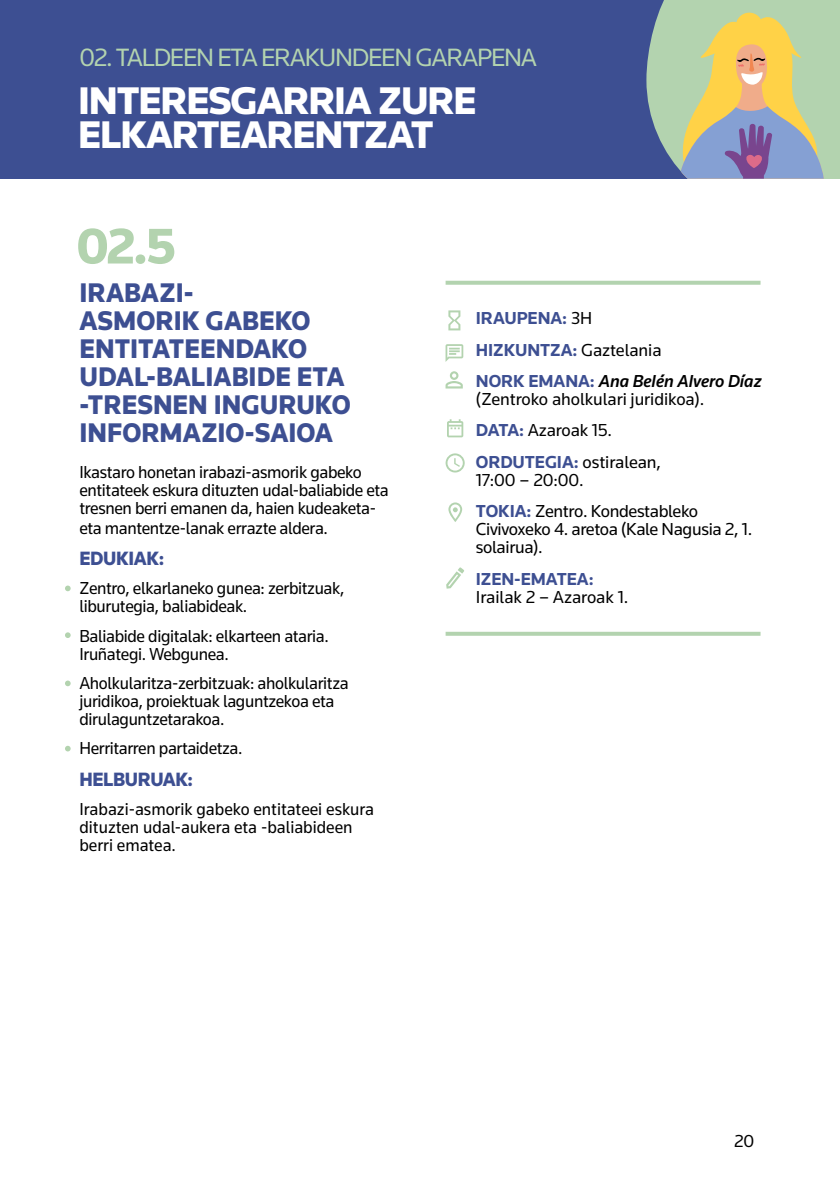
<style>
.page{position:relative;width:840px;height:1191px;background:#fff}
.page>*{position:absolute;margin:0;border:0;box-sizing:border-box;transform-origin:0 0}
.t1{font:900 52px "Knowledge";color:#b3d3af}
.t2{font:900 40px/34px "Knowledge";letter-spacing:-.03em;color:#fff}
.t3{font:900 28px/28px "Knowledge";color:#3d4f92;scale:.96 1}
.t4{font:26px "Knowledge";letter-spacing:-.05em;color:#b3d3af}
.t5{font:900 20px "Knowledge";letter-spacing:-.02em;color:#3d4f92;scale:.96 1}
.t6{font:18px/18px "Knowledge";letter-spacing:-.02em;color:#000;scale:.96 1}
.t7{font:18px/31.4px "Knowledge";letter-spacing:-.02em;color:#000}
.t8{font:18px/18px "Knowledge";color:#000;scale:.96 1}
.t9{font:700 18px/31.4px "Knowledge";letter-spacing:-.005em;color:#3d4f92}
.s1{font-weight:400;color:#000}
.s2{font-weight:500;font-style:italic;color:#000}
.s3{font-weight:700;color:#3d4f92}
</style>
<div class="page">
<svg style="left:445px;top:371px;width:17px;height:17px"></svg>
<svg style="left:445px;top:344px;width:18px;height:18px"></svg>
<svg style="left:448px;top:502px;width:14px;height:20px"></svg>
<svg style="left:445px;top:453px;width:19px;height:19px"></svg>
<svg style="left:447px;top:419px;width:16px;height:18px"></svg>
<svg style="left:446px;top:567px;width:18px;height:21px"></svg>
<svg style="left:445px;top:281px;width:315px;height:4px"></svg>
<svg style="left:445px;top:632px;width:315px;height:4px"></svg>
<svg style="left:448px;top:310px;width:12px;height:20px"></svg>
<div style="left:0;top:0;width:839px;height:179px;background:#3d4f92"></div>
<svg style="left:646px;top:0;width:193px;height:179px;background:#b5bb9b"></svg>
<svg style="left:65px;top:585px;width:6px;height:6px"></svg>
<svg style="left:65px;top:632px;width:6px;height:6px"></svg>
<svg style="left:65px;top:680px;width:6px;height:6px"></svg>
<svg style="left:65px;top:746px;width:6px;height:5px"></svg>
<h3 class="t4" style="left:79px;top:41px;width:459px">02. TALDEEN ETA ERAKUNDEEN GARAPENA</h3>
<h2 class="t2" style="left:78px;top:83px;width:400px">INTERESGARRIA ZURE<br>ELKARTEARENTZAT</h2>
<h1 class="t1" style="left:77px;top:214px;width:101px">02.5</h1>
<h3 class="t3" style="left:79px;top:279px;width:284px">IRABAZI-<br>ASMORIK GABEKO<br>ENTITATEENDAKO<br>UDAL-BALIABIDE ETA -TRESNEN INGURUKO<br>INFORMAZIO-SAIOA</h3>
<p class="t6" style="left:79px;top:462px;width:323px">Ikastaro honetan irabazi-asmorik gabeko entitateek eskura dituzten udal-baliabide eta tresnen berri emanen da, haien kudeaketa-</p>
<p class="t6" style="left:79px;top:518px;width:260px">eta mantentze-lanak errazte aldera.</p>
<p class="t5" style="left:79px;top:546px;width:90px">EDUKIAK:</p>
<p class="t6" style="left:79px;top:579px;width:277px">Zentro, elkarlaneko gunea: zerbitzuak, liburutegia, baliabideak.</p>
<p class="t6" style="left:79px;top:626px;width:261px">Baliabide digitalak: elkarteen ataria.<br>Iruñategi. Webgunea.</p>
<p class="t6" style="left:79px;top:673px;width:282px">Aholkularitza-zerbitzuak: aholkularitza juridikoa, proiektuak laguntzekoa eta dirulaguntzetarakoa.</p>
<p class="t6" style="left:79px;top:739px;width:171px">Herritarren partaidetza.</p>
<p class="t5" style="left:79px;top:766px;width:120px">HELBURUAK:</p>
<p class="t8" style="left:79px;top:799px;width:308px">Irabazi-asmorik gabeko entitateei eskura dituzten udal-aukera eta -baliabideen berri ematea.</p>
<p class="t9" style="left:475px;top:302px;width:287px">IRAUPENA: <span class="s1">3H<br></span>HIZKUNTZA: <span class="s1">Gaztelania<br></span>NORK EMANA: <span class="s2">Ana Belén Alvero Díaz</span></p>
<p class="t7" style="left:475px;top:383px;width:230px">(Zentroko aholkulari juridikoa).<br><span class="s3">DATA:</span> Azaroak 15.<br><span class="s3">ORDUTEGIA:</span> ostiralean,</p>
<p class="t7" style="left:475px;top:464px;width:224px">17:00 – 20:00.<br><span class="s3">TOKIA:</span> Zentro. Kondestableko</p>
<p class="t7" style="left:475px;top:520px;width:278px;line-height:18px">Civivoxeko 4. aretoa (Kale Nagusia 2, 1. solairua).</p>
<p class="t9" style="left:475px;top:562px;width:119px">IZEN-EMATEA:</p>
<p class="t7" style="left:475px;top:580px;width:154px">Irailak 2 – Azaroak 1.</p>
<p class="t7" style="left:733px;top:1124px;width:22px">20</p>
</div>
